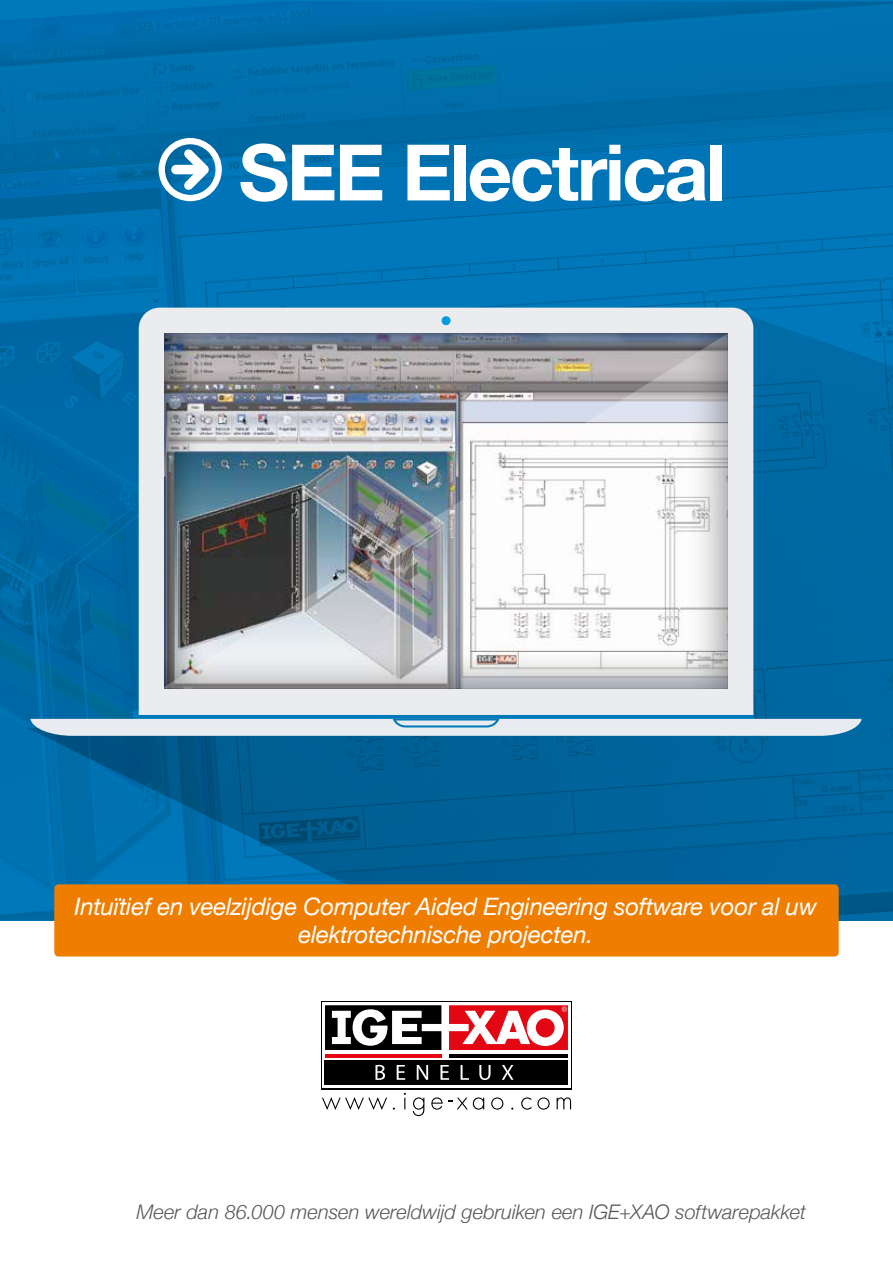
<style>
.page{position:relative;width:893px;height:1263px;background:#fff}
.page>*{position:absolute;margin:0;border:0;box-sizing:border-box;transform-origin:0 0}
.t1{font:700 78px "Helvetica Neue";letter-spacing:-.035em;color:#fff}
.t2{font:italic 24px/28.8px "Helvetica Neue";letter-spacing:-.01em;color:#fff;text-align:center}
.t3{font:italic 300 20.1px "Helvetica Neue";color:#575756}
</style>
<div class="page">
<img style="left:0;top:1px;width:893px;height:919px">
<svg style="left:26px;top:309px;width:867px;height:611px;background:#00669e"></svg>
<div style="left:133px;top:711px;width:620px;height:20px;background:#0079bb"></div>
<svg style="left:30px;top:717px;width:832px;height:19px;background:#c4d8e6"></svg>
<div style="left:139px;top:308px;width:614px;height:407px;background:#eaecf0"></div>
<div style="left:442px;top:316px;width:9px;height:9px;background:#009ce0;border-radius:50%"></div>
<img style="left:161px;top:333px;width:567px;height:356px">
<div style="left:54px;top:884px;width:785px;height:72px;background:#ef7d00;border-radius:4px"></div>
<svg style="left:159px;top:138px;width:63px;height:63px"></svg>
<div style="left:171px;top:165px;width:32px;height:9px;background:#fff;border-radius:5px"></div>
<div style="left:320px;top:999px;width:253px;height:92px;background:linear-gradient(to right,#000,#000)"></div>
<div style="left:321px;top:1001px;width:251px;height:88px;background:#fff"></div>
<svg style="left:324px;top:1005px;width:244px;height:80px"></svg>
<hr style="left:325px;top:1054px;width:116px;height:3px;background:#e30613">
<hr style="left:449px;top:1054px;width:119px;height:3px;background:#000">
<svg style="left:325px;top:1005px;width:116px;height:45px"></svg>
<div style="left:325px;top:1061px;width:243px;height:24px;background:#000"></div>
<svg style="left:449px;top:1005px;width:119px;height:45px"></svg>
<svg style="left:375px;top:1065px;width:10px;height:15px"></svg>
<svg style="left:397px;top:1065px;width:8px;height:15px"></svg>
<svg style="left:417px;top:1065px;width:11px;height:15px"></svg>
<svg style="left:440px;top:1065px;width:9px;height:15px"></svg>
<svg style="left:461px;top:1065px;width:8px;height:15px"></svg>
<svg style="left:479px;top:1065px;width:12px;height:15px"></svg>
<svg style="left:502px;top:1065px;width:11px;height:15px"></svg>
<svg style="left:322px;top:1097px;width:65px;height:13px"></svg>
<svg style="left:404px;top:1093px;width:2px;height:16px"></svg>
<svg style="left:413px;top:1097px;width:11px;height:19px"></svg>
<svg style="left:431px;top:1097px;width:53px;height:13px"></svg>
<svg style="left:491px;top:1097px;width:12px;height:13px"></svg>
<svg style="left:521px;top:1097px;width:10px;height:13px"></svg>
<svg style="left:537px;top:1097px;width:13px;height:13px"></svg>
<svg style="left:557px;top:1097px;width:14px;height:12px"></svg>
<h1 class="t1" style="left:239px;top:111px;width:489px">SEE Electrical</h1>
<p class="t2" style="left:74px;top:893px;width:744px">Intuïtief en veelzijdige Computer Aided Engineering software voor al uw elektrotechnische projecten.</p>
<p class="t3" style="left:136px;top:1196px;width:671px">Meer dan 86.000 mensen wereldwijd gebruiken een IGE+XAO softwarepakket</p>
</div>
